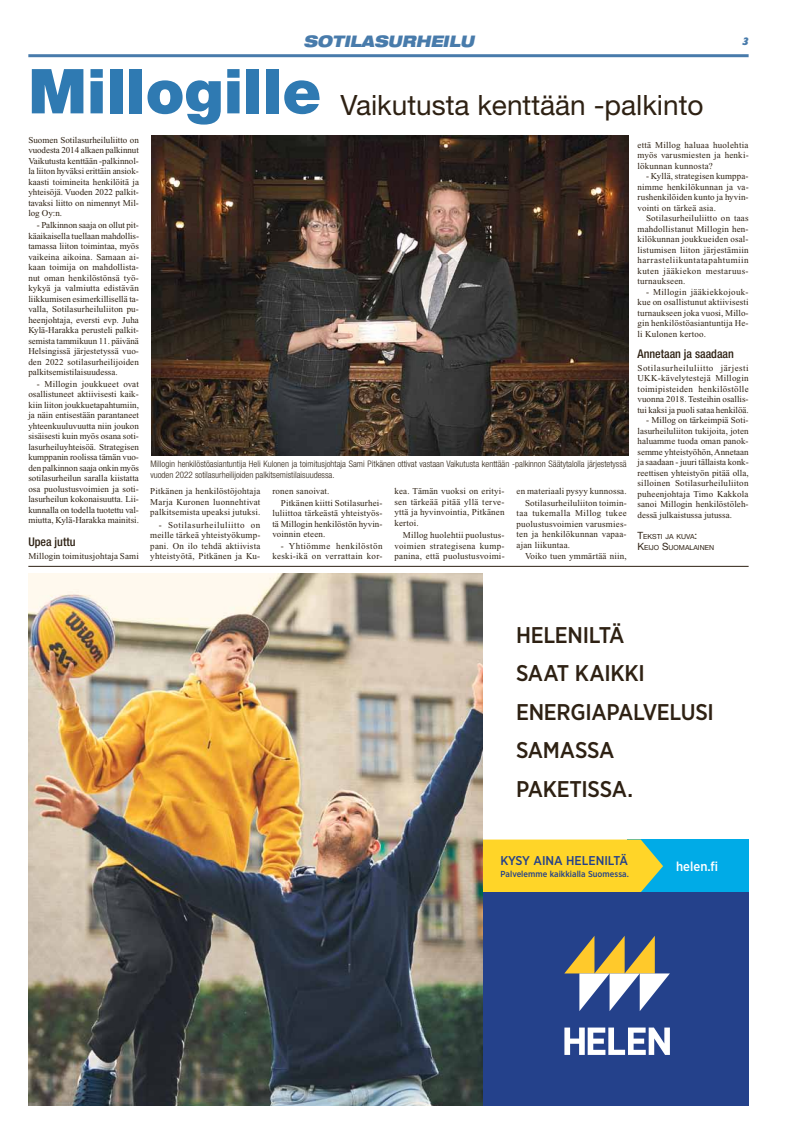
<style>
.page{position:relative;width:794px;height:1134px;background:#fff}
.page>*{position:absolute;margin:0;border:0;box-sizing:border-box;transform-origin:0 0}
.t1{font:28px "Helvetica Neue LT Std";color:#2e2113}
.t2{font:500 22.7px/38.6px "Gotham Narrow";letter-spacing:-.015em;color:#2e2113}
.t3{font:italic 900 expanded 16px "Helvetica Neue LT Std";color:#487bab;scale:.9 1}
.t4{font:500 13.1px "Gotham Narrow";color:#fff}
.t5{font:500 12.8px "Gotham Narrow";color:#24418b}
.t6{font:500 condensed 12px "Helvetica Neue LT Std";color:#2e2113}
.t7{font:italic 700 11px "Delta";color:#487bab}
.t8{font:9px/10.5px "Times New Roman";letter-spacing:.02em;color:#2e2113;text-align:justify}
.t9{font:300 condensed 9px/10.5px "Helvetica Neue LT Std";color:#2e2113}
.t10{font:9px/10.5px "Times New Roman";letter-spacing:.05em;color:#2e2113;text-align:right}
.t11{font:500 8.7px "Gotham Narrow";letter-spacing:.005em;color:#24418b}
.t12{font:7px/11px "Helvetica Neue LT Std";color:#2e2113}
.s1{font-weight:900;font-size:62px;color:#2f7ab2}
.s2{font-size:10px}
</style>
<div class="page">
<hr style="left:28px;top:54px;width:720px;height:3px;background:#487bab">
<div style="left:627px;top:839px;width:121px;height:93px;background:#00abe7"></div>
<svg style="left:482px;top:839px;width:181px;height:53px;background:#eed235"></svg>
<div style="left:482px;top:892px;width:266px;height:214px;background:#24418b"></div>
<svg style="left:564px;top:936px;width:106px;height:75px"></svg>
<svg style="left:564px;top:1027px;width:106px;height:28px"></svg>
<img style="left:28px;top:573px;width:454px;height:533px">
<img style="left:151px;top:135px;width:477px;height:320px">
<hr style="left:28px;top:566px;width:720px;height:1px;background:#2e2113">
<h3 class="t3" style="left:303px;top:31px;width:191px">SOTILASURHEILU</h3>
<p class="t7" style="left:741px;top:35px;width:8px">3</p>
<h1 class="t1" style="left:28px;top:88px;width:677px"><span class="s1">Millogille</span> Vaikutusta kenttään -palkinto</h1>
<p class="t8" style="left:28px;top:135px;width:112px">Suomen Sotilasurheiluliitto on vuodesta 2014 alkaen palkinnut Vaikutusta kenttään -palkinnol&shy;la liiton hyväksi erittäin ansiok&shy;kaasti toimineita henkilöitä ja yhteisöjä. Vuoden 2022 palkit&shy;tavaksi liitto on nimennyt Mil&shy;log Oy:n.</p>
<p class="t8" style="left:28px;top:220px;width:112px;text-indent:8px">- Palkinnon saaja on ollut pit&shy;käaikaisella tuellaan mahdollis&shy;tamassa liiton toimintaa, myös vaikeina aikoina. Samaan ai&shy;kaan toimija on mahdollista&shy;nut oman henkilöstönsä työ&shy;kykyä ja valmiutta edistävän liikkumisen esimerkillisellä ta&shy;valla, Sotilasurheiluliiton pu&shy;heenjohtaja, eversti evp. Juha Kylä-Harakka perusteli palkit&shy;semista tammikuun 11. päivänä Helsingissä järjestetyssä vuo&shy;den 2022 sotilasurheilijoiden palkitsemistilaisuudessa.</p>
<p class="t8" style="left:28px;top:378px;width:112px;text-indent:9px">- Millogin joukkueet ovat osallistuneet aktiivisesti kaik&shy;kiin liiton joukkuetapahtumiin, ja näin entisestään parantaneet yhteenkuuluvuutta niin joukon sisäisesti kuin myös osana soti&shy;lasurheiluyhteisöä. Strategisen kumppanin roolissa tämän vuo&shy;den palkinnon saaja onkin myös sotilasurheilun saralla kiistatta osa puolustusvoimien ja soti&shy;lasurheilun kokonaisuutta. Lii&shy;kunnalla on todella tuotettu val&shy;miutta, Kylä-Harakka mainitsi.</p>
<h3 class="t6" style="left:28px;top:534px;width:49px">Upea juttu</h3>
<p class="t8" style="left:28px;top:551px;width:112px">Millogin toimitusjohtaja Sami</p>
<p class="t9" style="left:150px;top:459px;width:478px">Millogin henkilöstöasiantuntija Heli Kulonen ja toimitusjohtaja Sami Pitkänen ottivat vastaan Vaikutusta kenttään -palkinnon Säätytalolla järjestetyssä vuoden 2022 sotilasurheilijoiden palkitsemistilaisuudessa.</p>
<p class="t8" style="left:150px;top:486px;width:112px">Pitkänen ja henkilöstöjohtaja Marja Kuronen luonnehtivat palkitsemista upeaksi jutuksi.</p>
<p class="t8" style="left:150px;top:519px;width:112px;text-indent:9px">- Sotilasurheiluliitto on meille tärkeä yhteistyökump&shy;pani. On ilo tehdä aktiivista yhteistyötä, Pitkänen ja Ku-</p>
<p class="t8" style="left:281px;top:486px;width:103px;line-height:11.4px;text-indent:-9px">ronen sanoivat.<br>Pitkänen kiitti Sotilasurhei-</p>
<p class="t8" style="left:272px;top:508px;width:112px">luliittoa tärkeästä yhteistyös&shy;tä Millogin henkilöstön hyvin&shy;voinnin eteen.</p>
<p class="t10" style="left:272px;top:540px;width:112px">- Yhtiömme henkilöstön keski-ikä on verrattain kor-</p>
<p class="t8" style="left:394px;top:486px;width:112px">kea. Tämän vuoksi on erityi&shy;sen tärkeää pitää yllä terve&shy;yttä ja hyvinvointia, Pitkänen kertoi.</p>
<p class="t8" style="left:394px;top:530px;width:112px;text-indent:9px">Millog huolehtii puolustus&shy;voimien strategisena kump&shy;panina, että puolustusvoimi-</p>
<p class="t8" style="left:516px;top:486px;width:112px;line-height:11.4px;text-align:right">en materiaali pysyy kunnossa.<br>Sotilasurheiluliiton toimin-</p>
<p class="t8" style="left:516px;top:508px;width:112px">taa tukemalla Millog tukee puolustusvoimien varusmies&shy;ten ja henkilökunnan vapaa&shy;ajan liikuntaa.</p>
<p class="t8" style="left:525px;top:551px;width:103px">Voiko tuen ymmärtää niin,</p>
<p class="t8" style="left:637px;top:139px;width:113px">että Millog haluaa huolehtia myös varusmiesten ja henki&shy;lökunnan kunnosta?</p>
<p class="t8" style="left:637px;top:171px;width:113px;text-indent:9px">- Kyllä, strategisen kumppa&shy;nimme henkilökunnan ja va&shy;rushenkilöiden kunto ja hyvin&shy;vointi on tärkeä asia.</p>
<p class="t8" style="left:637px;top:213px;width:113px;text-indent:9px">Sotilasurheiluliitto on taas mahdollistanut Millogin hen&shy;kilökunnan joukkueiden osal&shy;listumisen liiton järjestämiin harrasteliikuntatapahtumiin kuten jääkiekon mestaruus&shy;turnaukseen.</p>
<p class="t8" style="left:637px;top:286px;width:113px;text-indent:9px">- Millogin jääkiekkojouk&shy;kue on osallistunut aktiivisesti turnaukseen joka vuosi, Millo&shy;gin henkilöstöasiantuntija He&shy;li Kulonen kertoo.</p>
<h3 class="t6" style="left:637px;top:347px;width:98px">Annetaan ja saadaan</h3>
<p class="t8" style="left:637px;top:362px;width:113px">Sotilasurheiluliitto järjesti UKK-kävelytestejä Millogin toimipisteiden henkilöstölle vuonna 2018. Testeihin osallis&shy;tui kaksi ja puoli sataa henkilöä.</p>
<p class="t8" style="left:637px;top:415px;width:113px;text-indent:9px">- Millog on tärkeimpiä Soti&shy;lasurheiluliiton tukijoita, joten haluamme tuoda oman panok&shy;semme yhteistyöhön, Annetaan ja saadaan - juuri tällaista konk&shy;reettisen yhteistyön pitää olla, silloinen Sotilasurheiluliiton puheenjohtaja Timo Kakkola sanoi Millogin henkilöstöleh&shy;dessä julkaistussa jutussa.</p>
<p class="t12" style="left:637px;top:531px;width:16px"><span class="s2">T</span>EKST</p>
<p class="t12" style="left:637px;top:531px;width:78px;text-indent:23px">I JA KUVA<span class="s2">:<br>K</span>EIJO <span class="s2">S</span>UOMALAINEN</p>
<h2 class="t2" style="left:516px;top:615px;width:199px">HELENILTÄ<br>SAAT KAIKKI<br>ENERGIAPALVELUSI<br>SAMASSA<br>PAKETISSA.</h2>
<h3 class="t5" style="left:500px;top:853px;width:129px">KYSY AINA HELENILTÄ</h3>
<p class="t11" style="left:500px;top:868px;width:130px">Palvelemme kaikkialla Suomessa.</p>
<h3 class="t4" style="left:676px;top:858px;width:43px">helen.fi</h3>
</div>
